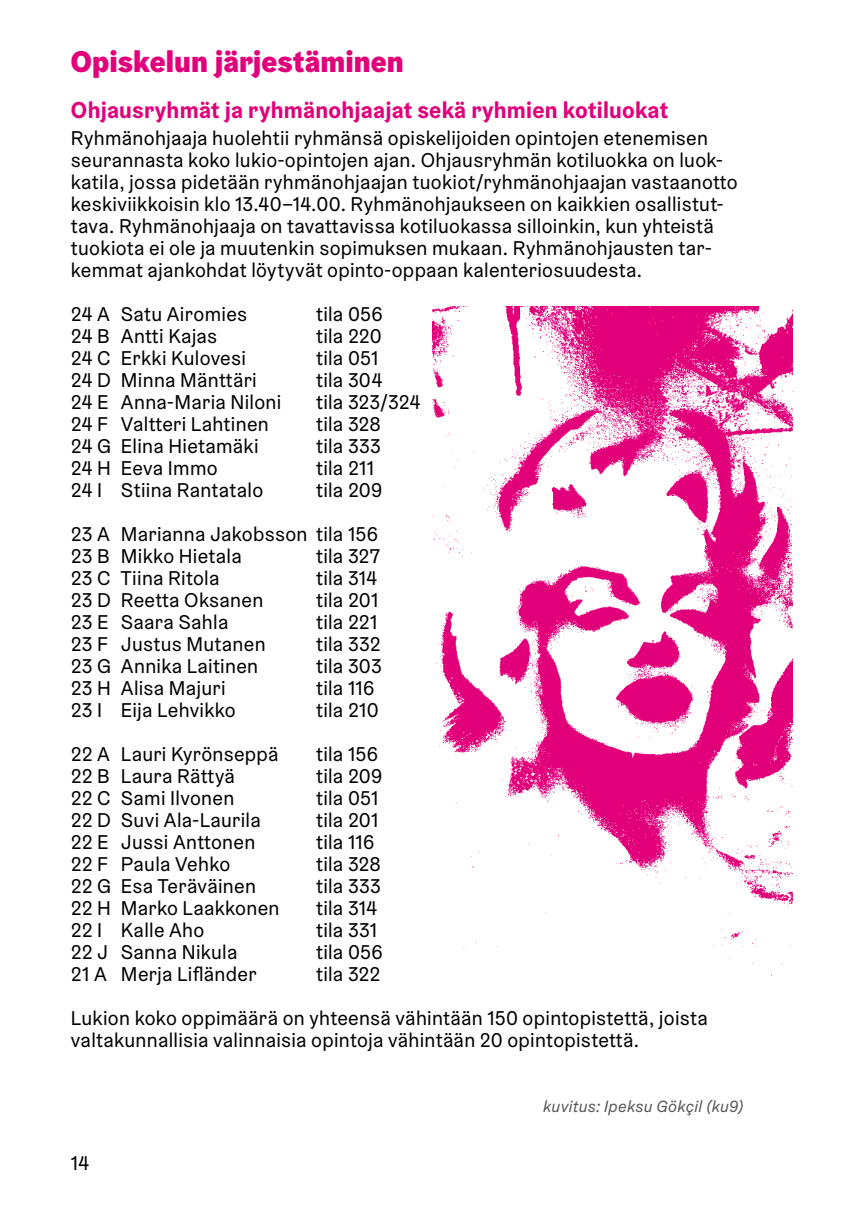
<style>
.page{position:relative;width:851px;height:1205px;background:#fff}
.page>*{position:absolute;margin:0;border:0;box-sizing:border-box;transform-origin:0 0}
.t1{font:900 30px "Helsinki Grotesk";color:#e2007a}
.t2{font:700 23px "Helsinki Grotesk";letter-spacing:.01em;color:#e2007a}
.t3{font:20px/22px "Helsinki Grotesk";letter-spacing:.015em;color:#000}
.t4{font:italic 16.25px "Helsinki Grotesk";letter-spacing:.02em;color:#58585a}
</style>
<div class="page">
<img style="left:432px;top:307px;width:360px;height:669px">
<h1 class="t1" style="left:71px;top:42px;width:334px">Opiskelun järjestäminen</h1>
<p class="t2" style="left:71px;top:96px;width:598px">Ohjausryhmät ja ryhmänohjaajat sekä ryhmien kotiluokat</p>
<p class="t3" style="left:71px;top:127px;width:668px">Ryhmänohjaaja huolehtii ryhmänsä opiskelijoiden opintojen etenemisen seurannasta koko lukio-opintojen ajan. Ohjausryhmän kotiluokka on luok&shy;katila, jossa pidetään ryhmänohjaajan tuokiot/ryhmänohjaajan vastaanotto keskiviikkoisin klo 13.40–14.00. Ryhmänohjaukseen on kaikkien osallistut&shy;tava. Ryhmänohjaaja on tavattavissa kotiluokassa silloinkin, kun yhteistä tuokiota ei ole ja muutenkin sopimuksen mukaan. Ryhmänohjausten tar&shy;kemmat ajankohdat löytyvät opinto-oppaan kalenteriosuudesta.</p>
<p class="t3" style="left:71px;top:303px;width:178px">24 A Satu Airomies</p>
<p class="t3" style="left:316px;top:303px;width:68px">tila 056</p>
<p class="t3" style="left:71px;top:325px;width:148px">24 B Antti Kajas</p>
<p class="t3" style="left:316px;top:325px;width:67px">tila 220</p>
<p class="t3" style="left:71px;top:347px;width:176px">24 C Erkki Kulovesi</p>
<p class="t3" style="left:316px;top:347px;width:64px">tila 051</p>
<p class="t3" style="left:71px;top:369px;width:187px">24 D Minna Mänttäri</p>
<p class="t3" style="left:316px;top:369px;width:68px">tila 304</p>
<p class="t3" style="left:71px;top:391px;width:212px">24 E Anna-Maria Niloni</p>
<p class="t3" style="left:316px;top:391px;width:106px">tila 323/324</p>
<p class="t3" style="left:71px;top:413px;width:199px">24 F Valtteri Lahtinen</p>
<p class="t3" style="left:316px;top:413px;width:66px">tila 328</p>
<p class="t3" style="left:71px;top:435px;width:189px">24 G Elina Hietamäki</p>
<p class="t3" style="left:316px;top:435px;width:66px">tila 333</p>
<p class="t3" style="left:71px;top:457px;width:148px">24 H Eeva Immo</p>
<p class="t3" style="left:316px;top:457px;width:59px">tila 211</p>
<p class="t3" style="left:71px;top:479px;width:194px">24 I Stiina Rantatalo</p>
<p class="t3" style="left:316px;top:479px;width:68px">tila 209</p>
<p class="t3" style="left:71px;top:523px;width:308px">23 A Marianna Jakobsson tila 156<br>23 B Mikko Hietala</p>
<p class="t3" style="left:316px;top:545px;width:65px">tila 327</p>
<p class="t3" style="left:71px;top:567px;width:150px">23 C Tiina Ritola</p>
<p class="t3" style="left:316px;top:567px;width:63px">tila 314</p>
<p class="t3" style="left:71px;top:589px;width:194px">23 D Reetta Oksanen</p>
<p class="t3" style="left:316px;top:589px;width:64px">tila 201</p>
<p class="t3" style="left:71px;top:611px;width:159px">23 E Saara Sahla</p>
<p class="t3" style="left:316px;top:611px;width:63px">tila 221</p>
<p class="t3" style="left:71px;top:633px;width:196px">23 F Justus Mutanen</p>
<p class="t3" style="left:316px;top:633px;width:66px">tila 332</p>
<p class="t3" style="left:71px;top:655px;width:189px">23 G Annika Laitinen</p>
<p class="t3" style="left:316px;top:655px;width:67px">tila 303</p>
<p class="t3" style="left:71px;top:677px;width:156px">23 H Alisa Majuri</p>
<p class="t3" style="left:316px;top:677px;width:60px">tila 116</p>
<p class="t3" style="left:71px;top:699px;width:166px">23 I Eija Lehvikko</p>
<p class="t3" style="left:316px;top:699px;width:64px">tila 210</p>
<p class="t3" style="left:71px;top:743px;width:209px">22 A Lauri Kyrönseppä</p>
<p class="t3" style="left:316px;top:743px;width:63px">tila 156</p>
<p class="t3" style="left:71px;top:765px;width:165px">22 B Laura Rättyä</p>
<p class="t3" style="left:316px;top:765px;width:68px">tila 209</p>
<p class="t3" style="left:71px;top:787px;width:165px">22 C Sami Ilvonen</p>
<p class="t3" style="left:316px;top:787px;width:64px">tila 051</p>
<p class="t3" style="left:71px;top:809px;width:191px">22 D Suvi Ala-Laurila</p>
<p class="t3" style="left:316px;top:809px;width:64px">tila 201</p>
<p class="t3" style="left:71px;top:831px;width:186px">22 E Jussi Anttonen</p>
<p class="t3" style="left:316px;top:831px;width:60px">tila 116</p>
<p class="t3" style="left:71px;top:853px;width:161px">22 F Paula Vehko</p>
<p class="t3" style="left:316px;top:853px;width:66px">tila 328</p>
<p class="t3" style="left:71px;top:875px;width:186px">22 G Esa Teräväinen</p>
<p class="t3" style="left:316px;top:875px;width:66px">tila 333</p>
<p class="t3" style="left:71px;top:897px;width:210px">22 H Marko Laakkonen</p>
<p class="t3" style="left:316px;top:897px;width:63px">tila 314</p>
<p class="t3" style="left:71px;top:919px;width:135px">22 I Kalle Aho</p>
<p class="t3" style="left:316px;top:919px;width:62px">tila 331</p>
<p class="t3" style="left:71px;top:941px;width:168px">22 J Sanna Nikula</p>
<p class="t3" style="left:316px;top:941px;width:68px">tila 056</p>
<p class="t3" style="left:71px;top:963px;width:187px">21 A Merja Lifländer</p>
<p class="t3" style="left:316px;top:963px;width:66px">tila 322</p>
<p class="t3" style="left:71px;top:1007px;width:638px">Lukion koko oppimäärä on yhteensä vähintään 150 opintopistettä, joista valtakunnallisia valinnaisia opintoja vähintään 20 opintopistettä.</p>
<p class="t3" style="left:71px;top:1152px;width:20px">14</p>
<p class="t4" style="left:543px;top:1096px;width:202px">kuvitus: Ipeksu Gökçil (ku9)</p>
</div>
